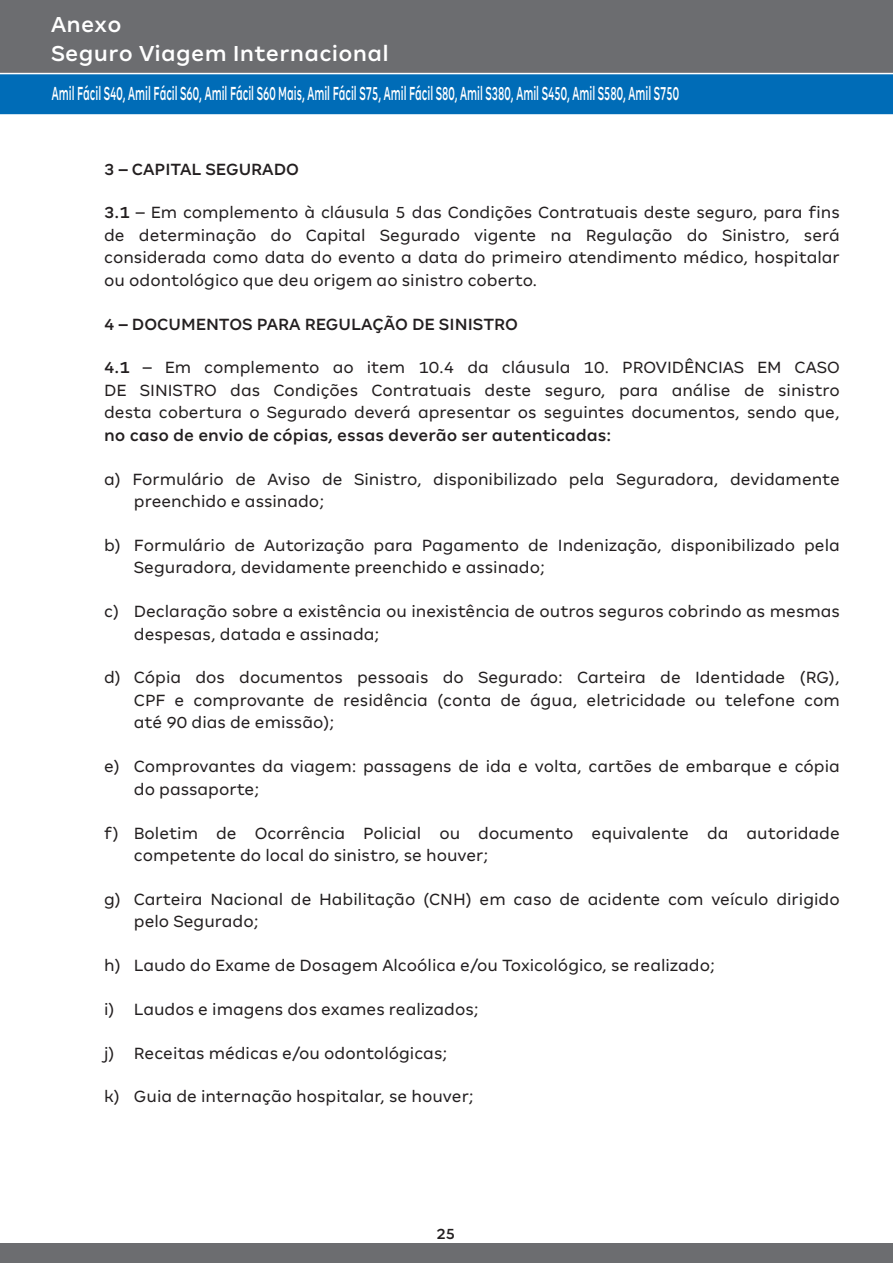
<style>
.page{position:relative;width:893px;height:1263px;background:#fff}
.page>*{position:absolute;margin:0;border:0;box-sizing:border-box;transform-origin:0 0}
.t1{font:500 24px/28.8px "Amil Typeface";letter-spacing:.01em;color:#fff}
.t2{font:500 21px "Amil Typeface";color:#fff;scale:.52 1}
.t3{font:18px/22.5px "Amil Typeface";color:#231f20}
.t4{font:500 18px "Amil Typeface";color:#231f20}
.t5{font:500 16.5px "Amil Typeface";color:#231f20}
.s1{font-weight:500}
</style>
<div class="page">
<div style="left:0;top:1243px;width:893px;height:20px;background:#6c6d70"></div>
<div style="left:0;top:0;width:893px;height:76px;background:#6c6d70"></div>
<svg style="left:0;top:73px;width:893px;height:42px;background:#0c73ba"></svg>
<h1 class="t1" style="left:51px;top:10px;width:339px">Anexo<br>Seguro Viagem Internacional</h1>
<p class="t2" style="left:52px;top:81px;width:1208px">Amil Fácil S40, Amil Fácil S60, Amil Fácil S60 Mais, Amil Fácil S75, Amil Fácil S80, Amil S380, Amil S450, Amil S580, Amil S750</p>
<p class="t4" style="left:104px;top:158px;width:196px">3 – CAPITAL SEGURADO</p>
<p class="t3" style="left:104px;top:201px;width:737px;text-align:justify"><span class="s1">3.1</span> – Em complemento à cláusula 5 das Condições Contratuais deste seguro, para fins de determinação do Capital Segurado vigente na Regulação do Sinistro, será considerada como data do evento a data do primeiro atendimento médico, hospitalar ou odontológico que deu origem ao sinistro coberto.</p>
<p class="t4" style="left:104px;top:313px;width:415px">4 – DOCUMENTOS PARA REGULAÇÃO DE SINISTRO</p>
<p class="t3" style="left:104px;top:356px;width:737px;text-align:justify"><span class="s1">4.1</span> – Em complemento ao item 10.4 da cláusula 10. PROVIDÊNCIAS EM CASO DE SINISTRO das Condições Contratuais deste seguro, para análise de sinistro desta cobertura o Segurado deverá apresentar os seguintes documentos, sendo que, <span class="s1">no caso de envio de cópias, essas deverão ser autenticadas:</span></p>
<p class="t3" style="left:134px;top:467px;width:707px;text-indent:-30px">a) Formulário de Aviso de Sinistro, disponibilizado pela Seguradora, devidamente preenchido e assinado;</p>
<p class="t3" style="left:134px;top:534px;width:707px;text-indent:-30px">b) Formulário de Autorização para Pagamento de Indenização, disponibilizado pela<br>Seguradora, devidamente preenchido e assinado;</p>
<p class="t3" style="left:134px;top:600px;width:707px;text-indent:-30px">c) Declaração sobre a existência ou inexistência de outros seguros cobrindo as mesmas despesas, datada e assinada;</p>
<p class="t3" style="left:134px;top:666px;width:707px;text-align:justify;text-indent:-30px">d) Cópia dos documentos pessoais do Segurado: Carteira de Identidade (RG), CPF e comprovante de residência (conta de água, eletricidade ou telefone com até 90 dias de emissão);</p>
<p class="t3" style="left:134px;top:755px;width:707px;text-indent:-30px">e) Comprovantes da viagem: passagens de ida e volta, cartões de embarque e cópia do passaporte;</p>
<p class="t3" style="left:134px;top:821px;width:707px;text-indent:-30px">f) Boletim de Ocorrência Policial ou documento equivalente da autoridade competente do local do sinistro, se houver;</p>
<p class="t3" style="left:134px;top:888px;width:707px;text-indent:-30px">g) Carteira Nacional de Habilitação (CNH) em caso de acidente com veículo dirigido pelo Segurado;</p>
<p class="t3" style="left:104px;top:954px;width:612px">h) Laudo do Exame de Dosagem Alcoólica e/ou Toxicológico, se realizado;</p>
<p class="t3" style="left:104px;top:998px;width:376px">i) Laudos e imagens dos exames realizados;</p>
<p class="t3" style="left:104px;top:1041px;width:344px">j) Receitas médicas e/ou odontológicas;</p>
<p class="t3" style="left:104px;top:1085px;width:371px">k) Guia de internação hospitalar, se houver;</p>
<p class="t5" style="left:436px;top:1224px;width:21px">25</p>
</div>
